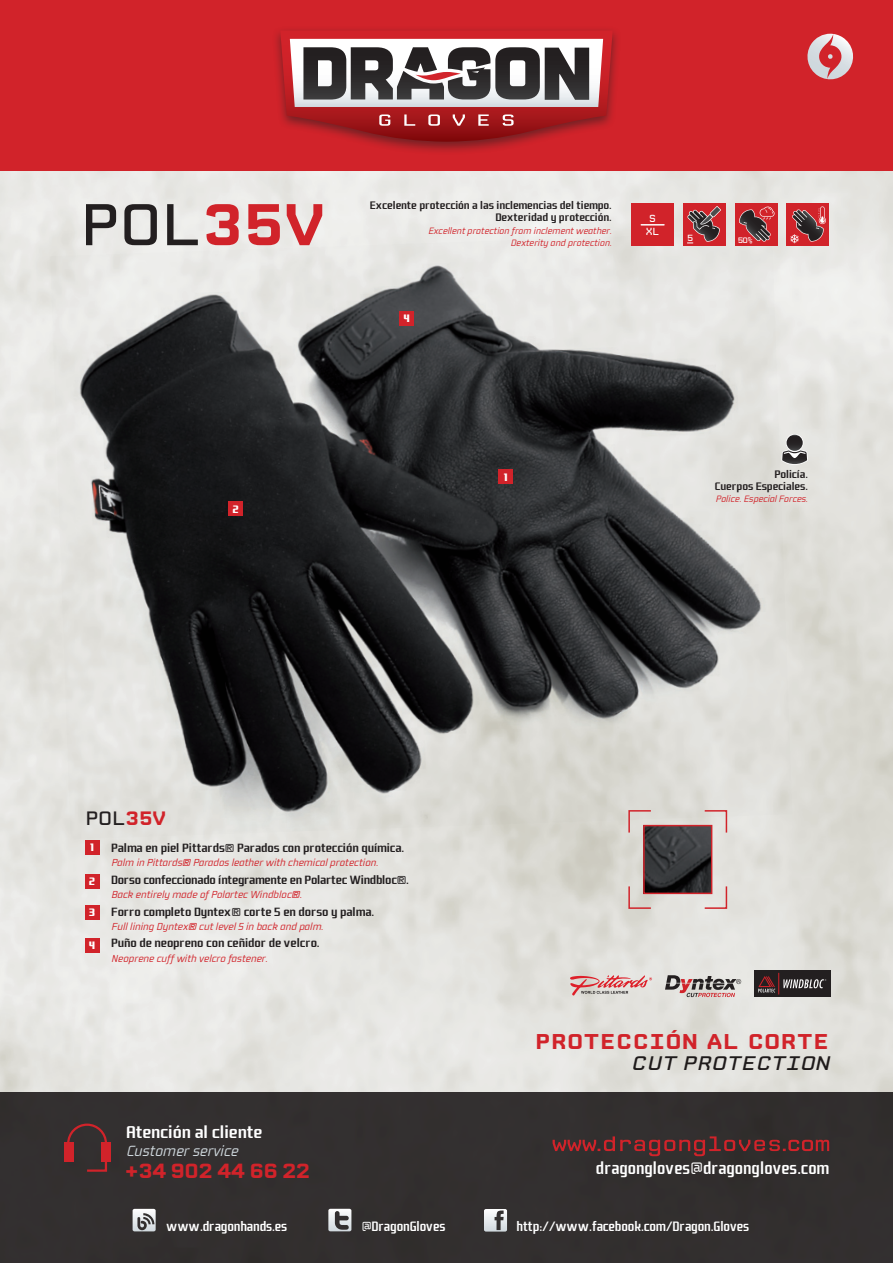
<style>
.page{position:relative;width:893px;height:1263px;background:#fff}
.page>*{position:absolute;margin:0;border:0;box-sizing:border-box;transform-origin:0 0}
.t1{font:60px "CP Mono v 07 Plain";color:#231f20;scale:1.05 1}
.t2{font:700 21.9px "CP Mono v 07";letter-spacing:.03em;color:#d1232a;scale:1.1 1}
.t3{font:700 21px "CP Mono v 07";letter-spacing:-.025em;color:#d1232a;scale:1.05 1}
.t4{font:italic 20.1px "CP Mono v 07 Plain";color:#231f20;scale:1.1 1}
.t5{font:19.8px "CP Mono v 07 Plain";color:#231f20;scale:1.05 1}
.t6{font:500 18.9px "Fragma";color:#fff}
.t7{font:500 18.9px "Fragma";color:#fff;scale:1.1 1}
.t8{font:italic 300 16.8px "Fragma";letter-spacing:-.01em;color:#cfd8dd;scale:1.1 1}
.t9{font:500 15px "Fragma";letter-spacing:-.01em;color:#fff}
.t10{font:500 13.2px "Fragma";letter-spacing:-.01em;color:#231f20;scale:1.1 1}
.t11{font:500 12px/12px "Fragma";letter-spacing:-.01em;color:#231f20;text-align:right;scale:1.1 1}
.t12{font:italic 300 11.55px "Fragma";letter-spacing:-.01em;color:#d1232a;scale:1.1 1}
.t13{font:900 11.55px "Fragma";color:#fff;scale:1.1 1}
.t14{font:italic 300 10.5px "Fragma";letter-spacing:-.01em;color:#d1232a;scale:1.1 1}
.t15{font:10.5px "CP Mono v 07 Plain";color:#fff}
.t16{font:9.15px "CP Mono v 07 Plain";color:#fff;scale:1.05 1}
.t17{font:8.1px "CP Mono v 07 Plain";color:#fff;scale:1.05 1}
.s1{font-family:"CP Mono v 07";font-weight:700;color:#d1232a}
</style>
<div class="page">
<img style="left:0;top:170px;width:893px;height:923px">
<img style="left:50px;top:231px;width:742px;height:608px">
<div style="left:0;top:0;width:893px;height:170px;background:#d1232a"></div>
<svg style="left:807px;top:34px;width:46px;height:46px"></svg>
<div style="left:0;top:1093px;width:893px;height:170px;background:#332f2f"></div>
<div style="left:64px;top:1142px;width:9px;height:19px;background:#d1232a"></div>
<div style="left:101px;top:1142px;width:10px;height:19px;background:#d1232a"></div>
<svg style="left:66px;top:1123px;width:42px;height:49px"></svg>
<svg style="left:553px;top:1136px;width:276px;height:20px"></svg>
<svg style="left:328px;top:1209px;width:23px;height:22px"></svg>
<svg style="left:484px;top:1209px;width:23px;height:22px"></svg>
<svg style="left:133px;top:1209px;width:23px;height:22px"></svg>
<div style="left:271px;top:26px;width:350px;height:129px;background:#231f20;opacity:.56"></div>
<svg style="left:280px;top:31px;width:333px;height:111px;background:#9c5b5e"></svg>
<div style="left:499px;top:470px;width:14px;height:14px;background:#d1232a"></div>
<div style="left:229px;top:502px;width:14px;height:14px;background:#d1232a"></div>
<img style="left:646px;top:828px;width:63px;height:63px">
<div style="left:643px;top:825px;width:69px;height:69px;border:2px solid #d1232a"></div>
<svg style="left:703px;top:809px;width:25px;height:25px"></svg>
<svg style="left:628px;top:809px;width:24px;height:25px"></svg>
<svg style="left:628px;top:885px;width:24px;height:25px"></svg>
<svg style="left:703px;top:885px;width:25px;height:25px"></svg>
<div style="left:400px;top:311px;width:14px;height:14px;background:#d1232a"></div>
<svg style="left:570px;top:975px;width:82px;height:20px;background:#d9aaa9"></svg>
<svg style="left:665px;top:975px;width:76px;height:22px;background:#ac9b99"></svg>
<div style="left:754px;top:970px;width:76px;height:27px;background:#231f20"></div>
<svg style="left:758px;top:973px;width:68px;height:21px"></svg>
<svg style="left:781px;top:449px;width:27px;height:16px"></svg>
<svg style="left:786px;top:434px;width:17px;height:18px"></svg>
<svg style="left:786px;top:435px;width:17px;height:16px"></svg>
<div style="left:683px;top:204px;width:43px;height:42px;background:#d1232a"></div>
<svg style="left:687px;top:206px;width:34px;height:37px"></svg>
<div style="left:631px;top:204px;width:43px;height:42px;background:#d1232a"></div>
<hr style="left:641px;top:224px;width:23px;height:2px;background:#fff">
<div style="left:735px;top:204px;width:42px;height:42px;background:#d1232a"></div>
<svg style="left:739px;top:207px;width:35px;height:35px"></svg>
<div style="left:787px;top:204px;width:42px;height:42px;background:#d1232a"></div>
<svg style="left:790px;top:206px;width:36px;height:37px"></svg>
<div style="left:85px;top:841px;width:14px;height:14px;background:#d1232a"></div>
<div style="left:85px;top:874px;width:14px;height:14px;background:#d1232a"></div>
<div style="left:85px;top:906px;width:14px;height:14px;background:#d1232a"></div>
<div style="left:85px;top:938px;width:14px;height:14px;background:#d1232a"></div>
<p class="t1" style="left:79px;top:191px;width:235px">POL<span class="s1">35V</span></p>
<p class="t11" style="left:370px;top:199px;width:221px">Excelente protección a las inclemencias del tiempo.<br>Dexteridad y protección.</p>
<p class="t14" style="left:428px;top:226px;width:169px">Excellent protection from inclement weather.</p>
<p class="t14" style="left:510px;top:238px;width:94px">Dexterity and protection.</p>
<p class="t17" style="left:738px;top:236px;width:16px">50%</p>
<p class="t15" style="left:649px;top:213px;width:8px">S</p>
<p class="t15" style="left:646px;top:225px;width:15px">XL</p>
<p class="t16" style="left:687px;top:233px;width:7px">5</p>
<p class="t13" style="left:404px;top:312px;width:7px">4</p>
<p class="t13" style="left:233px;top:502px;width:7px">2</p>
<p class="t13" style="left:504px;top:470px;width:5px">1</p>
<p class="t11" style="left:774px;top:468px;width:32px">Policía.</p>
<p class="t11" style="left:715px;top:480px;width:86px">Cuerpos Especiales.</p>
<p class="t14" style="left:715px;top:493px;width:86px">Police. Especial Forces.</p>
<p class="t5" style="left:85px;top:807px;width:79px">POL<span class="s1">35V</span></p>
<p class="t13" style="left:90px;top:841px;width:5px">1</p>
<p class="t13" style="left:89px;top:875px;width:7px">2</p>
<p class="t13" style="left:89px;top:906px;width:7px">3</p>
<p class="t13" style="left:89px;top:938px;width:7px">4</p>
<p class="t10" style="left:111px;top:841px;width:268px">Palma en piel Pittards® Parados con protección química.</p>
<p class="t12" style="left:111px;top:856px;width:244px">Palm in Pittards® Parados leather with chemical protection.</p>
<p class="t10" style="left:111px;top:873px;width:272px">Dorso confeccionado íntegramente en Polartec Windbloc®.</p>
<p class="t12" style="left:111px;top:888px;width:175px">Back entirely made of Polartec Windbloc®.</p>
<p class="t10" style="left:111px;top:904px;width:241px">Forro completo Dyntex® corte 5 en dorso y palma.</p>
<p class="t12" style="left:111px;top:920px;width:194px">Full lining Dyntex® cut level 5 in back and palm.</p>
<p class="t10" style="left:111px;top:936px;width:191px">Puño de neopreno con ceñidor de velcro.</p>
<p class="t12" style="left:111px;top:952px;width:144px">Neoprene cuff with velcro fastener.</p>
<p class="t2" style="left:535px;top:1029px;width:269px">PROTECCIÓN AL CORTE</p>
<h3 class="t4" style="left:632px;top:1052px;width:185px">CUT PROTECTION</h3>
<p class="t7" style="left:126px;top:1122px;width:125px">Atención al cliente</p>
<p class="t8" style="left:126px;top:1142px;width:103px">Customer service</p>
<p class="t3" style="left:125px;top:1159px;width:178px">+34 902 44 66 22</p>
<p class="t6" style="left:596px;top:1159px;width:235px">dragongloves@dragongloves.com</p>
<p class="t9" style="left:167px;top:1219px;width:122px">www.dragonhands.es</p>
<p class="t9" style="left:362px;top:1219px;width:85px">@DragonGloves</p>
<p class="t9" style="left:517px;top:1218px;width:234px">http://www.facebook.com/Dragon.Gloves</p>
</div>
